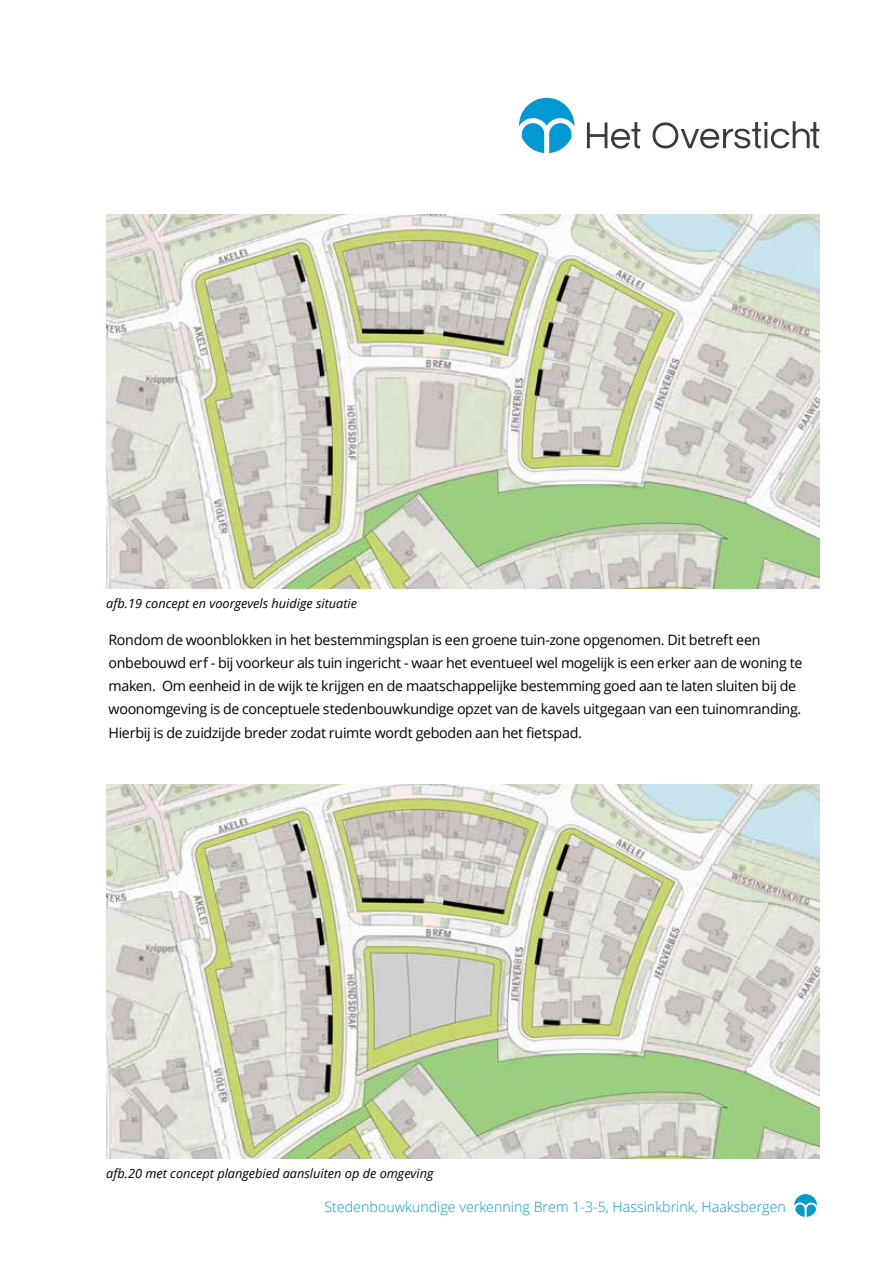
<style>
.page{position:relative;width:893px;height:1263px;background:#fff}
.page>*{position:absolute;margin:0;border:0;box-sizing:border-box;transform-origin:0 0}
.t1{font:14.25px/23.2px "Open Sans";letter-spacing:-.02em;color:#000}
.t2{font:300 14.25px "Open Sans";color:#0099d4}
.t3{font:italic 12.75px "Open Sans";color:#000}
</style>
<div class="page">
<svg style="left:519px;top:98px;width:55px;height:55px"></svg>
<svg style="left:652px;top:121px;width:167px;height:28px"></svg>
<svg style="left:587px;top:122px;width:53px;height:27px"></svg>
<svg style="left:794px;top:1194px;width:23px;height:23px"></svg>
<img style="left:106px;top:215px;width:713px;height:374px">
<img style="left:106px;top:784px;width:713px;height:374px">
<p class="t3" style="left:106px;top:595px;width:252px">afb.19 concept en voorgevels huidige situatie</p>
<p class="t1" style="left:109px;top:627px;width:695px">Rondom de woonblokken in het bestemmingsplan is een groene tuin-zone opgenomen. Dit betreft een onbebouwd erf - bij voorkeur als tuin ingericht - waar het eventueel wel mogelijk is een erker aan de woning te maken. Om eenheid in de wijk te krijgen en de maatschappelijke bestemming goed aan te laten sluiten bij de woonomgeving is de conceptuele stedenbouwkundige opzet van de kavels uitgegaan van een tuinomranding.<br>Hierbij is de zuidzijde breder zodat ruimte wordt geboden aan het fietspad.</p>
<p class="t3" style="left:106px;top:1164px;width:329px">afb.20 met concept plangebied aansluiten op de omgeving</p>
<p class="t2" style="left:324px;top:1197px;width:463px">Stedenbouwkundige verkenning Brem 1-3-5, Hassinkbrink, Haaksbergen</p>
</div>
